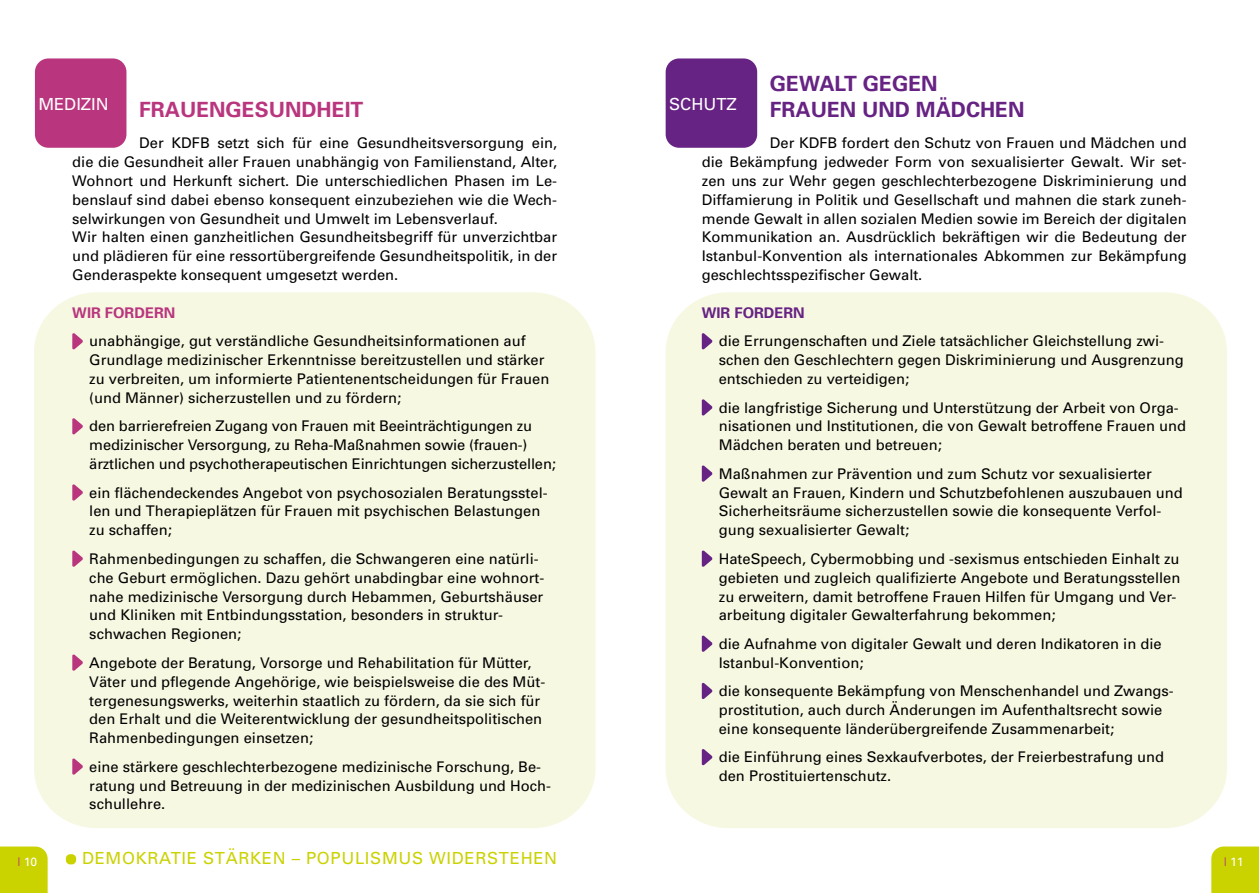
<style>
.page{position:relative;width:1259px;height:893px;background:#fff}
.page>*{position:absolute;margin:0;border:0;box-sizing:border-box;transform-origin:0 0}
.t1{font:700 21px/25.5px "Univers";color:#662383}
.t2{font:700 21px "Univers";color:#b9367e}
.t3{font:16.65px "Univers";letter-spacing:.04em;color:#cad200}
.t4{font:16.65px "Univers";color:#fff}
.t5{font:14.7px/18.9px "Univers";color:#000}
.t6{font:700 14.7px "Univers";color:#b9367e}
.t7{font:700 14.7px "Univers";color:#662383}
.t8{font:12px "Univers";color:#fff}
.s1{color:#b9367e}
</style>
<div class="page">
<div style="left:0;top:846px;width:48px;height:47px;background:#cad200"></div>
<div style="left:66px;top:854px;width:10px;height:10px;background:#cad200;border-radius:4px"></div>
<div style="left:34px;top:292px;width:561px;height:536px;background:#f7f8e2;border-radius:61px"></div>
<div style="left:665px;top:292px;width:562px;height:536px;background:#f7f8e2;border-radius:61px"></div>
<svg style="left:72px;top:333px;width:11px;height:17px"></svg>
<svg style="left:72px;top:418px;width:11px;height:17px"></svg>
<svg style="left:72px;top:484px;width:11px;height:17px"></svg>
<svg style="left:72px;top:550px;width:11px;height:17px"></svg>
<svg style="left:72px;top:654px;width:11px;height:17px"></svg>
<svg style="left:72px;top:758px;width:11px;height:17px"></svg>
<div style="left:1211px;top:846px;width:48px;height:47px;background:#cad200"></div>
<svg style="left:702px;top:333px;width:10px;height:17px"></svg>
<svg style="left:702px;top:399px;width:10px;height:17px"></svg>
<svg style="left:702px;top:465px;width:10px;height:17px"></svg>
<svg style="left:702px;top:550px;width:10px;height:17px"></svg>
<svg style="left:702px;top:635px;width:10px;height:17px"></svg>
<svg style="left:702px;top:682px;width:10px;height:17px"></svg>
<svg style="left:702px;top:749px;width:10px;height:17px"></svg>
<div style="left:35px;top:58px;width:91px;height:90px;background:#b9367e;border-radius:13px"></div>
<div style="left:665px;top:58px;width:92px;height:90px;background:#662383;border-radius:13px"></div>
<h1 class="t1" style="left:770px;top:70px;width:256px">GEWALT GEGEN<br>FRAUEN UND MÄDCHEN</h1>
<p class="t5" style="left:702px;top:133px;width:486px;text-align:justify;text-indent:68px">Der KDFB fordert den Schutz von Frauen und Mädchen und die Bekämpfung jedweder Form von sexualisierter Gewalt. Wir set&shy;zen uns zur Wehr gegen geschlechterbezogene Diskriminierung und Diffamierung in Politik und Gesellschaft und mahnen die stark zuneh&shy;mende Gewalt in allen sozialen Medien sowie im Bereich der digitalen Kommunikation an. Ausdrücklich bekräftigen wir die Bedeutung der Istanbul-Konvention als internationales Abkommen zur Bekämpfung geschlechtsspezifischer Gewalt.</p>
<p class="t7" style="left:702px;top:303px;width:104px">WIR FORDERN</p>
<p class="t5" style="left:719px;top:331px;width:466px">die Errungenschaften und Ziele tatsächlicher Gleichstellung zwi&shy;schen den Geschlechtern gegen Diskriminierung und Ausgrenzung entschieden zu verteidigen;</p>
<p class="t5" style="left:719px;top:398px;width:469px">die langfristige Sicherung und Unterstützung der Arbeit von Orga&shy;nisationen und Institutionen, die von Gewalt betroffene Frauen und<br>Mädchen beraten und betreuen;</p>
<p class="t5" style="left:719px;top:464px;width:465px">Maßnahmen zur Prävention und zum Schutz vor sexualisierter Gewalt an Frauen, Kindern und Schutzbefohlenen auszubauen und Sicherheitsräume sicherzustellen sowie die konsequente Verfol&shy;gung sexualisierter Gewalt;</p>
<p class="t5" style="left:719px;top:549px;width:463px">HateSpeech, Cybermobbing und -sexismus entschieden Einhalt zu gebieten und zugleich qualifizierte Angebote und Beratungsstellen zu erweitern, damit betroffene Frauen Hilfen für Umgang und Ver&shy;arbeitung digitaler Gewalterfahrung bekommen;</p>
<p class="t5" style="left:719px;top:634px;width:444px">die Aufnahme von digitaler Gewalt und deren Indikatoren in die<br>Istanbul-Konvention;</p>
<p class="t5" style="left:719px;top:681px;width:456px">die konsequente Bekämpfung von Menschenhandel und Zwangs&shy;prostitution, auch durch Änderungen im Aufenthaltsrecht sowie eine konsequente länderübergreifende Zusammenarbeit;</p>
<p class="t5" style="left:719px;top:747px;width:447px">die Einführung eines Sexkaufverbotes, der Freierbestrafung und den Prostituiertenschutz.</p>
<p class="t4" style="left:38px;top:94px;width:72px">MEDIZIN</p>
<p class="t4" style="left:669px;top:94px;width:69px">SCHUTZ</p>
<h1 class="t2" style="left:139px;top:96px;width:226px">FRAUENGESUNDHEIT</h1>
<p class="t5" style="left:72px;top:133px;width:486px;text-indent:67px">Der KDFB setzt sich für eine Gesundheitsversorgung ein, die die Gesundheit aller Frauen unabhängig von Familienstand, Alter, Wohnort und Herkunft sichert. Die unterschiedlichen Phasen im Le&shy;benslauf sind dabei ebenso konsequent einzubeziehen wie die Wech&shy;selwirkungen von Gesundheit und Umwelt im Lebensverlauf.<br>Wir halten einen ganzheitlichen Gesundheitsbegriff für unverzichtbar und plädieren für eine ressortübergreifende Gesundheitspolitik, in der Genderaspekte konsequent umgesetzt werden.</p>
<p class="t6" style="left:72px;top:303px;width:104px">WIR FORDERN</p>
<p class="t5" style="left:89px;top:331px;width:461px">unabhängige, gut verständliche Gesundheitsinformationen auf Grundlage medizinischer Erkenntnisse bereitzustellen und stärker zu verbreiten, um informierte Patientenentscheidungen für Frauen (und Männer) sicherzustellen und zu fördern;</p>
<p class="t5" style="left:89px;top:416px;width:468px">den barrierefreien Zugang von Frauen mit Beeinträchtigungen zu medizinischer Versorgung, zu Reha-Maßnahmen sowie (frauen-) ärztlichen und psychotherapeutischen Einrichtungen sicherzustellen;</p>
<p class="t5" style="left:89px;top:483px;width:460px">ein flächendeckendes Angebot von psychosozialen Beratungsstel&shy;len und Therapieplätzen für Frauen mit psychischen Belastungen zu schaffen;</p>
<p class="t5" style="left:89px;top:549px;width:456px">Rahmenbedingungen zu schaffen, die Schwangeren eine natürli&shy;che Geburt ermöglichen. Dazu gehört unabdingbar eine wohnort&shy;nahe medizinische Versorgung durch Hebammen, Geburtshäuser und Kliniken mit Entbindungsstation, besonders in struktur&shy;schwachen Regionen;</p>
<p class="t5" style="left:89px;top:653px;width:457px">Angebote der Beratung, Vorsorge und Rehabilitation für Mütter, Väter und pflegende Angehörige, wie beispielsweise die des Müt&shy;tergenesungswerks, weiterhin staatlich zu fördern, da sie sich für den Erhalt und die Weiterentwicklung der gesundheitspolitischen Rahmenbedingungen einsetzen;</p>
<p class="t5" style="left:89px;top:757px;width:463px">eine stärkere geschlechterbezogene medizinische Forschung, Be&shy;ratung und Betreuung in der medizinischen Ausbildung und Hoch&shy;schullehre.</p>
<p class="t8" style="left:17px;top:854px;width:21px"><span class="s1">|</span> 10</p>
<p class="t3" style="left:82px;top:848px;width:476px">DEMOKRATIE STÄRKEN – POPULISMUS WIDERSTEHEN</p>
<p class="t8" style="left:1223px;top:854px;width:21px"><span class="s1">|</span> 11</p>
</div>
